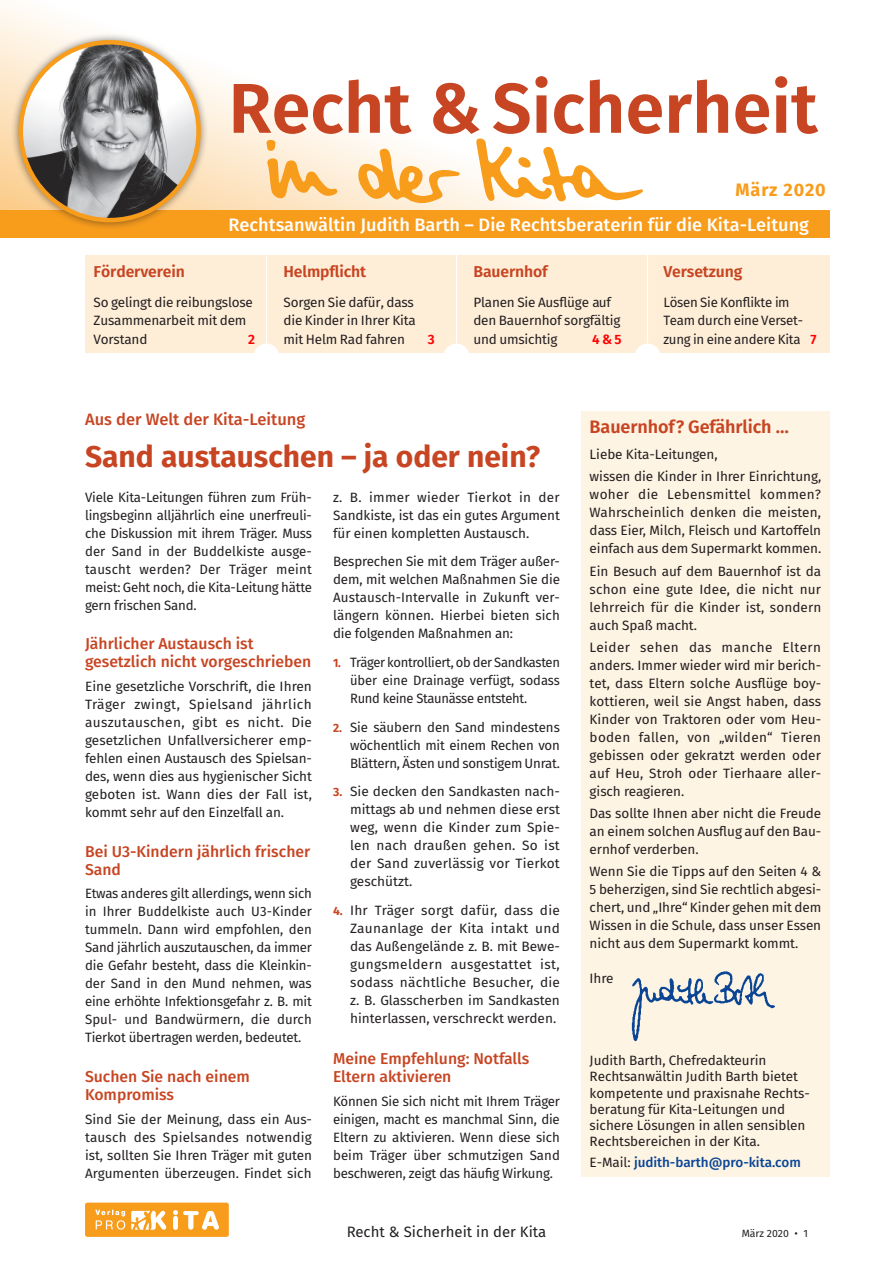
<style>
.page{position:relative;width:893px;height:1263px;background:#fff}
.page>*{position:absolute;margin:0;border:0;box-sizing:border-box;transform-origin:0 0}
.t1{font:600 70.5px "Fira Sans";color:#c74522}
.t2{font:700 30px "Fira Sans";color:#c74522}
.t3{font:500 18px "Fira Sans";color:#fff}
.t4{font:600 18px "Fira Sans";letter-spacing:-.005em;color:#c74522}
.t5{font:700 18px "Fira Sans";letter-spacing:.05em;color:#f89c1c}
.t6{font:500 16.5px "Fira Sans";color:#c74522}
.t7{font:500 15.75px/18px "Fira Sans";color:#c74522}
.t8{font:600 15.75px "Fira Sans";letter-spacing:-.005em;color:#c74522}
.t9{font:15px "Fira Sans";color:#231f20}
.t10{font:13.5px/18px "Fira Sans";letter-spacing:-.005em;color:#231f20;text-align:justify}
.t11{font:13.5px/18px "Fira Sans";letter-spacing:-.005em;color:#231f20;text-align:justify;scale:.96 1}
.t12{font:500 13.5px "Fira Sans";letter-spacing:-.005em;color:#094594}
.t13{font:600 13.5px "Fira Sans";color:#f00}
.t14{font:10.5px "Fira Sans";color:#231f20}
.s1{font-weight:600;color:#f00}
.s2{font-weight:700;font-size:12px;color:#c74522}
.s3{font-weight:400;color:#231f20}
</style>
<div class="page">
<div style="left:85px;top:1202px;width:144px;height:35px;background:#f89c1c;border-radius:2px"></div>
<svg style="left:95px;top:1209px;width:124px;height:21px"></svg>
<svg style="left:0;top:3px;width:830px;height:223px"></svg>
<div style="left:581px;top:411px;width:248px;height:766px;background:#fef4e4"></div>
<div style="left:85px;top:255px;width:744px;height:98px;background:#feeed8"></div>
<div style="left:0;top:211px;width:829px;height:27px;background:#f89c1c"></div>
<hr style="left:266px;top:249px;width:1px;height:110px;background:#fff">
<div style="left:254px;top:344px;width:25px;height:25px;background:#fff;border-radius:50%"></div>
<hr style="left:456px;top:249px;width:1px;height:110px;background:#fff">
<div style="left:444px;top:344px;width:25px;height:25px;background:#fff;border-radius:50%"></div>
<hr style="left:647px;top:249px;width:1px;height:110px;background:#fff">
<div style="left:635px;top:344px;width:26px;height:25px;background:#fff;border-radius:50%"></div>
<div style="left:10px;top:32px;width:199px;height:199px;background:#231f20;opacity:.55"></div>
<img style="left:21px;top:42px;width:178px;height:178px;border-radius:89px">
<div style="left:19px;top:40px;width:182px;height:182px;border:4px solid #f89c1c;border-radius:50%"></div>
<img style="left:631px;top:971px;width:144px;height:71px">
<svg style="left:357px;top:148px;width:103px;height:56px"></svg>
<svg style="left:476px;top:138px;width:167px;height:64px"></svg>
<svg style="left:267px;top:158px;width:71px;height:40px;background:#fac985"></svg>
<svg style="left:518px;top:157px;width:13px;height:11px"></svg>
<svg style="left:266px;top:140px;width:10px;height:11px"></svg>
<h1 class="t1" style="left:229px;top:50px;width:591px">Recht &amp; Sicherheit</h1>
<h3 class="t5" style="left:735px;top:175px;width:92px">März 2020</h3>
<h3 class="t3" style="left:229px;top:210px;width:582px">Rechtsanwältin Judith Barth – Die Rechtsberaterin für die Kita-Leitung</h3>
<p class="t8" style="left:94px;top:259px;width:93px">Förderverein</p>
<p class="t10" style="left:94px;top:292px;width:161px;line-height:18.8px;text-align:left">So gelingt die reibungslose<br>Zusammenarbeit mit dem<br>Vorstand</p>
<p class="t13" style="left:248px;top:328px;width:8px">2</p>
<p class="t8" style="left:283px;top:259px;width:84px">Helmpflicht</p>
<p class="t10" style="left:283px;top:292px;width:134px;line-height:18.8px;text-align:left">Sorgen Sie dafür, dass die Kinder in Ihrer Kita mit Helm Rad fahren</p>
<p class="t13" style="left:428px;top:328px;width:8px">3</p>
<p class="t8" style="left:473px;top:259px;width:76px">Bauernhof</p>
<p class="t10" style="left:473px;top:292px;width:149px;line-height:18.8px;text-align:left">Planen Sie Ausflüge auf den Bauernhof sorgfältig und umsichtig</p>
<p class="t13" style="left:592px;top:328px;width:31px">4 &amp; 5</p>
<p class="t8" style="left:663px;top:259px;width:80px">Versetzung</p>
<p class="t10" style="left:663px;top:292px;width:155px;line-height:18.8px;text-align:left">Lösen Sie Konflikte im<br>Team durch eine Verset&shy;zung in eine andere Kita <span class="s1">7</span></p>
<p class="t6" style="left:85px;top:406px;width:222px">Aus der Welt der Kita-Leitung</p>
<h2 class="t2" style="left:85px;top:431px;width:457px">Sand austauschen – ja oder nein?</h2>
<p class="t10" style="left:85px;top:487px;width:228px">Viele Kita-Leitungen führen zum Früh&shy;lingsbeginn alljährlich eine unerfreuli&shy;che Diskussion mit ihrem Träger. Muss der Sand in der Buddelkiste ausge&shy;tauscht werden? Der Träger meint meist: Geht noch, die Kita-Leitung hätte gern frischen Sand.</p>
<p class="t7" style="left:85px;top:634px;width:228px">Jährlicher Austausch ist gesetzlich nicht vorgeschrieben</p>
<p class="t10" style="left:85px;top:677px;width:228px">Eine gesetzliche Vorschrift, die Ihren Träger zwingt, Spielsand jährlich auszutauschen, gibt es nicht. Die gesetzlichen Unfallversicherer emp&shy;fehlen einen Austausch des Spielsan&shy;des, wenn dies aus hygienischer Sicht geboten ist. Wann dies der Fall ist, kommt sehr auf den Einzelfall an.</p>
<p class="t7" style="left:85px;top:841px;width:227px">Bei U3-Kindern jährlich frischer<br>Sand</p>
<p class="t10" style="left:85px;top:884px;width:228px">Etwas anderes gilt allerdings, wenn sich in Ihrer Buddelkiste auch U3-Kinder tummeln. Dann wird empfohlen, den Sand jährlich auszutauschen, da immer die Gefahr besteht, dass die Kleinkin&shy;der Sand in den Mund nehmen, was eine erhöhte Infektionsgefahr z. B. mit Spul- und Bandwürmern, die durch Tierkot übertragen werden, bedeutet.</p>
<p class="t7" style="left:85px;top:1067px;width:166px">Suchen Sie nach einem<br>Kompromiss</p>
<p class="t10" style="left:85px;top:1110px;width:228px">Sind Sie der Meinung, dass ein Aus&shy;tausch des Spielsandes notwendig ist, sollten Sie Ihren Träger mit guten Argumenten überzeugen. Findet sich</p>
<p class="t10" style="left:333px;top:487px;width:228px">z. B. immer wieder Tierkot in der Sandkiste, ist das ein gutes Argument für einen kompletten Austausch.</p>
<p class="t10" style="left:333px;top:552px;width:228px">Besprechen Sie mit dem Träger außer&shy;dem, mit welchen Maßnahmen Sie die Austausch-Intervalle in Zukunft ver&shy;längern können. Hierbei bieten sich die folgenden Maßnahmen an:</p>
<p class="t11" style="left:350px;top:653px;width:220px;text-indent:-17px"><span class="s2">1.</span> Träger kontrolliert, ob der Sandkasten über eine Drainage verfügt, sodass Rund keine Staunässe entsteht.</p>
<p class="t10" style="left:350px;top:717px;width:211px;text-indent:-17px"><span class="s2">2.</span> Sie säubern den Sand mindestens wöchentlich mit einem Rechen von Blättern, Ästen und sonstigem Unrat.</p>
<p class="t10" style="left:350px;top:782px;width:211px;text-indent:-17px"><span class="s2">3.</span> Sie decken den Sandkasten nach&shy;mittags ab und nehmen diese erst weg, wenn die Kinder zum Spie&shy;len nach draußen gehen. So ist der Sand zuverlässig vor Tierkot geschützt.</p>
<p class="t10" style="left:350px;top:901px;width:211px;text-indent:-17px"><span class="s2">4.</span> Ihr Träger sorgt dafür, dass die Zaunanlage der Kita intakt und das Außengelände z. B. mit Bewe&shy;gungsmeldern ausgestattet ist, sodass nächtliche Besucher, die z. B. Glasscherben im Sandkasten hinterlassen, verschreckt werden.</p>
<p class="t7" style="left:333px;top:1048px;width:198px">Meine Empfehlung: Notfalls<br>Eltern aktivieren</p>
<p class="t10" style="left:333px;top:1092px;width:228px">Können Sie sich nicht mit Ihrem Träger einigen, macht es manchmal Sinn, die Eltern zu aktivieren. Wenn diese sich beim Träger über schmutzigen Sand beschweren, zeigt das häufig Wirkung.</p>
<h3 class="t4" style="left:590px;top:411px;width:201px">Bauernhof? Gefährlich …</h3>
<p class="t10" style="left:590px;top:443px;width:233px;line-height:22.2px">Liebe Kita-Leitungen,<br>wissen die Kinder in Ihrer Einrichtung,</p>
<p class="t10" style="left:590px;top:485px;width:233px">woher die Lebensmittel kommen?<br>Wahrscheinlich denken die meisten, dass Eier, Milch, Fleisch und Kartoffeln einfach aus dem Supermarkt kommen.</p>
<p class="t10" style="left:590px;top:561px;width:233px">Ein Besuch auf dem Bauernhof ist da schon eine gute Idee, die nicht nur lehrreich für die Kinder ist, sondern auch Spaß macht.</p>
<p class="t10" style="left:590px;top:638px;width:233px">Leider sehen das manche Eltern anders. Immer wieder wird mir berich&shy;tet, dass Eltern solche Ausflüge boy&shy;kottieren, weil sie Angst haben, dass Kinder von Traktoren oder vom Heu&shy;boden fallen, von „wilden“ Tieren gebissen oder gekratzt werden oder auf Heu, Stroh oder Tierhaare aller&shy;gisch reagieren.</p>
<p class="t10" style="left:590px;top:804px;width:233px">Das sollte Ihnen aber nicht die Freude an einem solchen Ausflug auf den Bau&shy;ernhof verderben.</p>
<p class="t10" style="left:590px;top:862px;width:233px">Wenn Sie die Tipps auf den Seiten 4 &amp; 5 beherzigen, sind Sie rechtlich abgesi&shy;chert, und „Ihre“ Kinder gehen mit dem Wissen in die Schule, dass unser Essen nicht aus dem Supermarkt kommt.</p>
<p class="t10" style="left:590px;top:969px;width:25px">Ihre</p>
<p class="t10" style="left:590px;top:1051px;width:178px">Judith Barth, Chefredakteurin</p>
<p class="t10" style="left:590px;top:1068px;width:222px;line-height:16.2px;text-align:left">Rechtsanwältin Judith Barth bietet kompetente und praxisnahe Rechts&shy;beratung für Kita-Leitungen und sichere Lösungen in allen sensiblen Rechtsbereichen in der Kita.</p>
<p class="t12" style="left:590px;top:1151px;width:213px"><span class="s3">E-Mail:</span> judith-barth@pro-kita.com</p>
<p class="t9" style="left:347px;top:1220px;width:201px">Recht &amp; Sicherheit in der Kita</p>
<p class="t14" style="left:742px;top:1225px;width:68px">März 2020 • 1</p>
</div>
